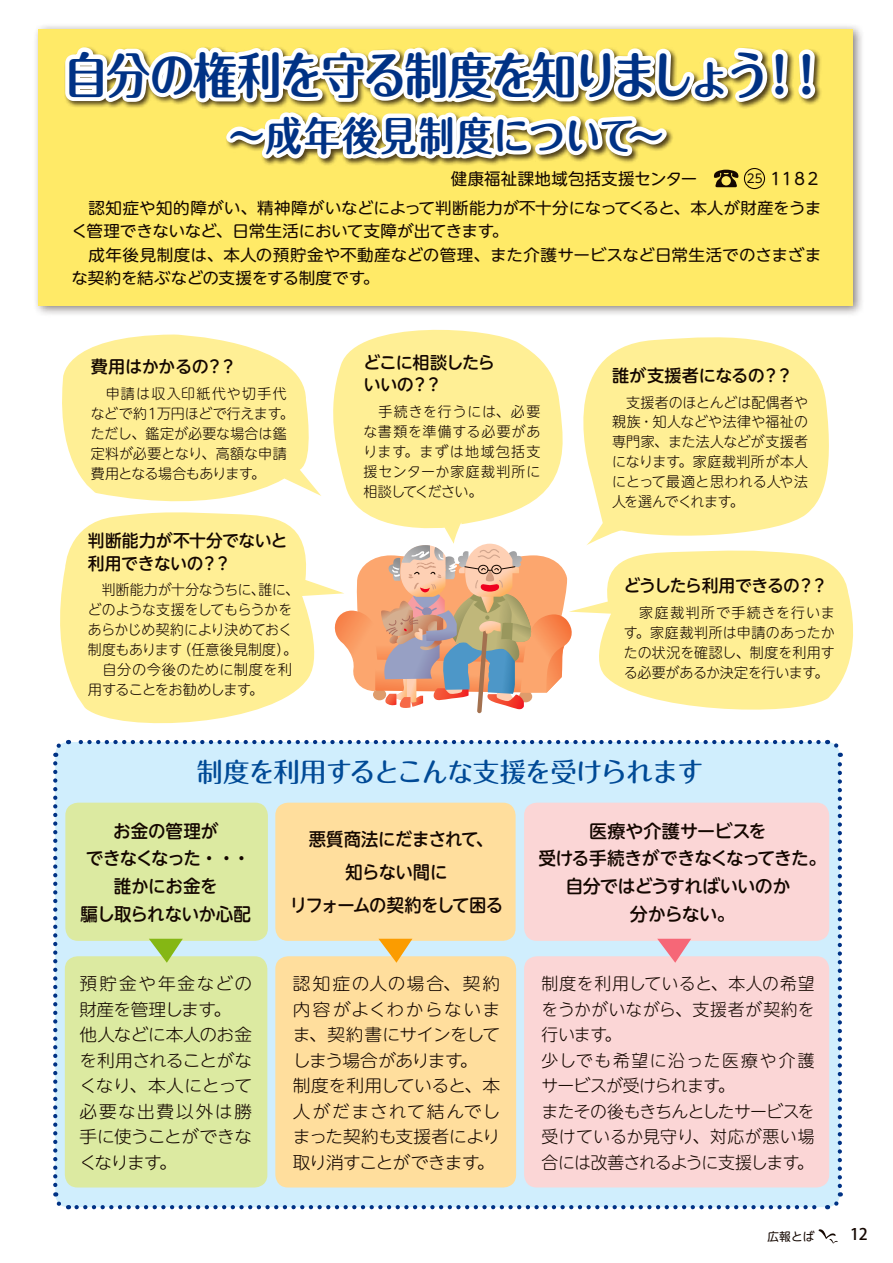
<style>
.page{position:relative;width:893px;height:1263px;background:#fff}
.page>*{position:absolute;margin:0;border:0;box-sizing:border-box;transform-origin:0 0}
.t1{font:700 49.35px "Maru Fo Pro";letter-spacing:-.07em;color:#003285;scale:.91 1}
.t2{font:700 40.2px "Maru Fo Pro";letter-spacing:.04em;color:#003285;scale:.91 1}
.t3{font:500 26.55px "Maru Fo Pro";letter-spacing:-.04em;color:#004a96}
.t4{font:500 18px/27.6px "UD Shin M Go Pro";letter-spacing:-.03em;color:#140700;text-align:center}
.t5{font:500 18px/33px "UD Shin M Go Pro";letter-spacing:-.03em;color:#140700;text-align:center;scale:.96 1}
.t6{font:500 17.1px/23px "UD Shin M Go Pro";letter-spacing:-.025em;color:#140700}
.t7{font:500 17.1px/23px "UD Shin M Go Pro";letter-spacing:-.05em;color:#140700}
.t8{font:300 16.95px/25.5px "UD Shin M Go Pro";letter-spacing:-.005em;color:#140700;scale:1.04 1}
.t9{font:300 16.95px/25.5px "UD Shin M Go Pro";letter-spacing:-.005em;color:#140700}
.t10{font:16.5px "UD Shin M Go Pro";color:#140700}
.t11{font:15.9px/23.4px "UD Shin M Go Pro";letter-spacing:-.005em;color:#140700;scale:1.04 1}
.t12{font:500 15.9px "Koz Go Pro";color:#140700}
.t13{font:300 14.25px/20px "UD Shin M Go Pro";letter-spacing:.01em;color:#140700;text-align:justify}
.t14{font:300 14.25px/20px "UD Shin M Go Pro";letter-spacing:-.01em;color:#140700}
.t15{font:11.7px "UD Shin M Go Pro";color:#140700}
.s1{font-size:12.15px}
</style>
<div class="page">
<div style="left:55px;top:742px;width:785px;height:465px;background:#d0eefd;border-radius:13px"></div>
<svg style="left:53px;top:763px;width:16px;height:447px"></svg>
<svg style="left:77px;top:1192px;width:766px;height:17px"></svg>
<svg style="left:827px;top:739px;width:15px;height:447px"></svg>
<svg style="left:53px;top:740px;width:765px;height:17px"></svg>
<div style="left:32px;top:23px;width:833px;height:295px;background:#140700;opacity:.5"></div>
<div style="left:38px;top:29px;width:815px;height:277px;background:#ffea67"></div>
<svg style="left:574px;top:550px;width:279px;height:160px;fill:#ffef95"></svg>
<svg style="left:344px;top:544px;width:230px;height:169px"></svg>
<svg style="left:60px;top:518px;width:284px;height:206px;fill:#ffef95"></svg>
<svg style="left:62px;top:334px;width:259px;height:184px;fill:#ffef95"></svg>
<svg style="left:325px;top:317px;width:243px;height:227px;fill:#ffef95"></svg>
<svg style="left:550px;top:330px;width:279px;height:216px;fill:#ffef95"></svg>
<div style="left:65px;top:803px;width:203px;height:138px;background:#dceaa1;border-radius:13px"></div>
<div style="left:275px;top:803px;width:241px;height:138px;background:#ffde9d;border-radius:13px"></div>
<div style="left:524px;top:803px;width:305px;height:138px;background:#fbd6d6;border-radius:13px"></div>
<div style="left:65px;top:956px;width:202px;height:231px;background:#dceaa1;border-radius:13px"></div>
<div style="left:275px;top:956px;width:241px;height:231px;background:#ffde9d;border-radius:13px"></div>
<div style="left:524px;top:956px;width:305px;height:231px;background:#fbd6d6;border-radius:13px"></div>
<svg style="left:657px;top:939px;width:34px;height:24px"></svg>
<svg style="left:378px;top:939px;width:34px;height:24px"></svg>
<svg style="left:149px;top:939px;width:34px;height:24px"></svg>
<svg style="left:61px;top:23px;width:758px;height:164px"></svg>
<div style="left:744px;top:168px;width:21px;height:21px;border:1px solid #140700;border-radius:50%"></div>
<svg style="left:818px;top:1229px;width:20px;height:15px"></svg>
<h1 class="t1" style="left:64px;top:36px;width:842px">自分の権利を守る制度を知りましょう！！</h1>
<h2 class="t2" style="left:228px;top:103px;width:480px">～成年後見制度について～</h2>
<p class="t10" style="left:451px;top:165px;width:265px">健康福祉課地域包括支援センター　</p>
<p class="t10" style="left:747px;top:165px;width:76px"><span class="s1">25</span> １１８２</p>
<p class="t11" style="left:72px;top:195px;width:722px">　認知症や知的障がい、精神障がいなどによって判断能力が不十分になってくると、本人が財産をうまく管理できないなど、日常生活において支障が出てきます。<br>　成年後見制度は、本人の預貯金や不動産などの管理、また介護サービスなど日常生活でのさまざまな契約を結ぶなどの支援をする制度です。</p>
<p class="t6" style="left:91px;top:354px;width:148px">費用はかかるの？？</p>
<p class="t13" style="left:91px;top:383px;width:204px;text-align:left">　申請は収入印紙代や切手代などで約１万円ほどで行えます。ただし、鑑定が必要な場合は鑑定料が必要となり、高額な申請費用となる場合もあります。</p>
<p class="t6" style="left:88px;top:528px;width:201px">判断能力が不十分でないと利用できないの？？</p>
<p class="t14" style="left:88px;top:579px;width:213px">　判断能力が十分なうちに、誰に、どのような支援をしてもらうかをあらかじめ契約により決めておく制度もあります（任意後見制度）。　自分の今後のために制度を利用することをお勧めします。</p>
<p class="t7" style="left:363px;top:350px;width:133px">どこに相談したらいいの？？</p>
<p class="t13" style="left:363px;top:401px;width:178px">　手続きを行うには、必要な書類を準備する必要があります。まずは地域包括支援センターか家庭裁判所に相談してください。</p>
<p class="t6" style="left:612px;top:363px;width:183px">誰が支援者になるの？？</p>
<p class="t13" style="left:612px;top:391px;width:197px">　支援者のほとんどは配偶者や親族・知人などや法律や福祉の専門家、また法人などが支援者になります。家庭裁判所が本人にとって最適と思われる人や法人を選んでくれます。</p>
<p class="t7" style="left:624px;top:573px;width:205px">どうしたら利用できるの？？</p>
<p class="t13" style="left:624px;top:602px;width:212px">　家庭裁判所で手続きを行います。家庭裁判所は申請のあったかたの状況を確認し、制度を利用する必要があるか決定を行います。</p>
<h3 class="t3" style="left:197px;top:751px;width:509px">制度を利用するとこんな支援を受けられます</h3>
<p class="t4" style="left:81px;top:816px;width:172px">お金の管理が<br>できなくなった・・・誰かにお金を<br>騙し取られないか心配</p>
<p class="t5" style="left:290px;top:822px;width:224px">悪質商法にだまされて、<br>知らない間に<br>リフォームの契約をして困る</p>
<p class="t4" style="left:538px;top:816px;width:289px">医療や介護サービスを<br>受ける手続きができなくなってきた。自分ではどうすればいいのか<br>分からない。</p>
<p class="t8" style="left:80px;top:970px;width:167px">預貯金や年金などの財産を管理します。他人などに本人のお金を利用されることがなくなり、本人にとって必要な出費以外は勝手に使うことができなくなります。</p>
<p class="t8" style="left:293px;top:970px;width:201px">認知症の人の場合、契約内容がよくわからないまま、契約書にサインをしてしまう場合があります。<br>制度を利用していると、本人がだまされて結んでしまった契約も支援者により取り消すことができます。</p>
<p class="t9" style="left:542px;top:970px;width:275px">制度を利用していると、本人の希望をうかがいながら、支援者が契約を行います。<br>少しでも希望に沿った医療や介護サービスが受けられます。<br>またその後もきちんとしたサービスを受けているか見守り、対応が悪い場合には改善されるように支援します。</p>
<p class="t15" style="left:768px;top:1227px;width:48px">広報とば</p>
<p class="t12" style="left:850px;top:1223px;width:19px">12</p>
</div>
